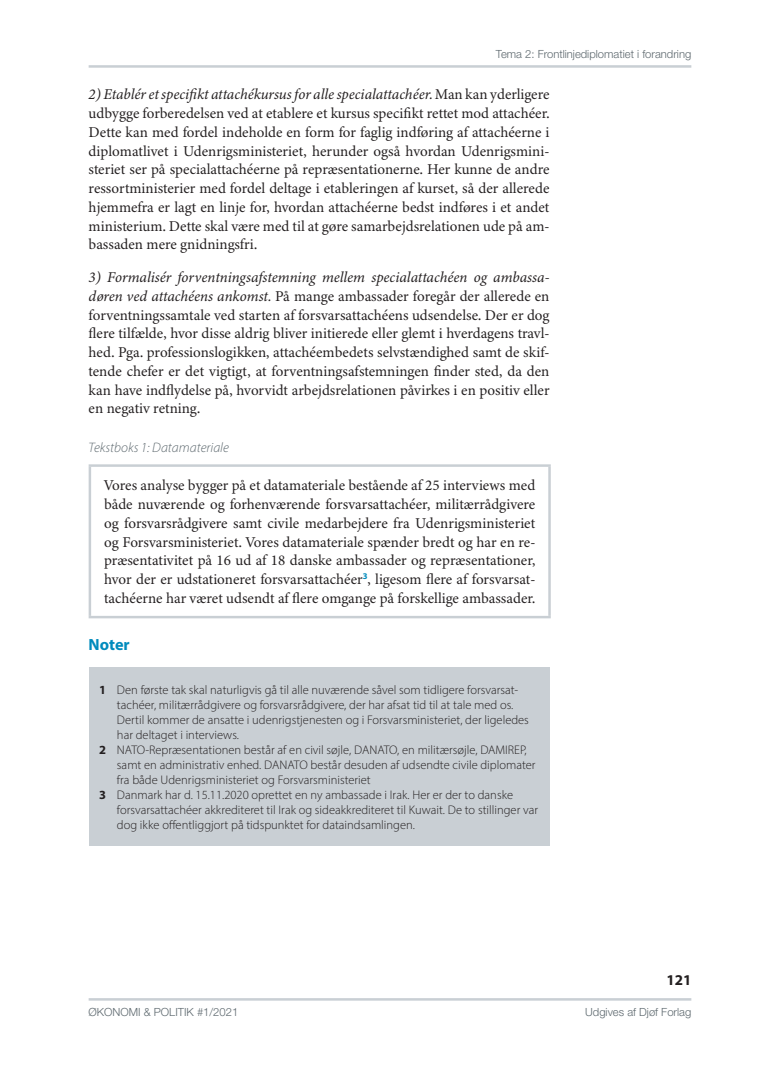
<style>
.page{position:relative;width:780px;height:1088px;background:#fff}
.page>*{position:absolute;margin:0;border:0;box-sizing:border-box;transform-origin:0 0}
.t1{font:700 16.25px "Myriad Pro";color:#008bbd}
.t2{font:15px/18.8px "Minion 3";letter-spacing:-.005em;color:#231f20;text-align:justify}
.t3{font:700 15px "Myriad Pro";color:#231f20}
.t4{font:italic 300 13.75px "Myriad Pro";color:#5e696f}
.t5{font:300 12.5px "Myriad Pro";color:#231f20}
.t6{font:300 11.25px "Helvetica Neue LT Std";color:#5e696f}
.s1{font-style:italic}
.s2{font-weight:700}
</style>
<div class="page">
<hr style="left:89px;top:998px;width:602px;height:2px;background:#c9cfd4">
<hr style="left:89px;top:65px;width:602px;height:3px;background:#c9cfd4">
<hr style="left:89px;top:464px;width:461px;height:3px;background:#c9cfd4">
<hr style="left:89px;top:467px;width:2px;height:149px;background:#c9cfd4">
<hr style="left:548px;top:467px;width:2px;height:149px;background:#c9cfd4">
<hr style="left:89px;top:616px;width:461px;height:2px;background:#c9cfd4">
<div style="left:89px;top:668px;width:460px;height:178px;background:#c9cfd4"></div>
<p class="t6" style="left:496px;top:47px;width:197px">Tema 2: Frontlinjediplomatiet i forandring</p>
<p class="t2" style="left:89px;top:85px;width:462px"><span class="s1">2) Etablér et specifikt attachékursus for alle specialattachéer.</span> Man kan yderligere udbygge forberedelsen ved at etablere et kursus specifikt rettet mod attachéer.<br>Dette kan med fordel indeholde en form for faglig indføring af attachéerne i diplomatlivet i Udenrigsministeriet, herunder også hvordan Udenrigsmini&shy;steriet ser på specialattachéerne på repræsentationerne. Her kunne de andre ressortministerier med fordel deltage i etableringen af kurset, så der allerede hjemmefra er lagt en linje for, hvordan attachéerne bedst indføres i et andet ministerium. Dette skal være med til at gøre samarbejdsrelationen ude på am&shy;bassaden mere gnidningsfri.</p>
<p class="t2" style="left:89px;top:268px;width:462px"><span class="s1">3) Formalisér forventningsafstemning mellem specialattachéen og ambassa&shy;døren ved attachéens ankomst.</span> På mange ambassader foregår der allerede en forventningssamtale ved starten af forsvarsattachéens udsendelse. Der er dog flere tilfælde, hvor disse aldrig bliver initierede eller glemt i hverdagens travl&shy;hed. Pga. professionslogikken, attachéembedets selvstændighed samt de skif&shy;tende chefer er det vigtigt, at forventningsafstemningen finder sted, da den kan have indflydelse på, hvorvidt arbejdsrelationen påvirkes i en positiv eller en negativ retning.</p>
<p class="t4" style="left:89px;top:439px;width:142px">Tekstboks 1: Datamateriale</p>
<p class="t2" style="left:104px;top:476px;width:433px">Vores analyse bygger på et datamateriale bestående af 25 interviews med både nuværende og forhenværende forsvarsattachéer, militærrådgivere og forsvarsrådgivere samt civile medarbejdere fra Udenrigsministeriet og Forsvarsministeriet. Vores datamateriale spænder bredt og har en re&shy;præsentativitet på 16 ud af 18 danske ambassader og repræsentationer, hvor der er udstationeret forsvarsattachéer<sup>3</sup>, ligesom flere af forsvarsat&shy;tachéerne har været udsendt af flere omgange på forskellige ambassader.</p>
<p class="t1" style="left:89px;top:634px;width:43px">Noter</p>
<p class="t5" style="left:99px;top:683px;width:420px"><span class="s2">1</span> Den første tak skal naturligvis gå til alle nuværende såvel som tidligere forsvarsat-</p>
<p class="t5" style="left:117px;top:698px;width:398px">tachéer, militærrådgivere og forsvarsrådgivere, der har afsat tid til at tale med os.</p>
<p class="t5" style="left:117px;top:713px;width:413px">Dertil kommer de ansatte i udenrigstjenesten og i Forsvarsministeriet, der ligeledes</p>
<p class="t5" style="left:117px;top:728px;width:123px">har deltaget i interviews.</p>
<p class="t5" style="left:99px;top:743px;width:429px"><span class="s2">2</span> NATO-Repræsentationen består af en civil søjle, DANATO, en militærsøjle, DAMIREP,</p>
<p class="t5" style="left:117px;top:758px;width:420px">samt en administrativ enhed. DANATO består desuden af udsendte civile diplomater</p>
<p class="t5" style="left:117px;top:773px;width:255px">fra både Udenrigsministeriet og Forsvarsministeriet</p>
<p class="t5" style="left:99px;top:788px;width:415px"><span class="s2">3</span> Danmark har d. 15.11.2020 oprettet en ny ambassade i Irak. Her er der to danske</p>
<p class="t5" style="left:117px;top:803px;width:422px">forsvarsattachéer akkrediteret til Irak og sideakkrediteret til Kuwait. De to stillinger var</p>
<p class="t5" style="left:117px;top:818px;width:299px">dog ikke offentliggjort på tidspunktet for dataindsamlingen.</p>
<p class="t3" style="left:666px;top:970px;width:26px">121</p>
<p class="t6" style="left:89px;top:1005px;width:151px">ØKONOMI &amp; POLITIK #1/2021</p>
<p class="t6" style="left:585px;top:1005px;width:108px">Udgives af Djøf Forlag</p>
</div>
